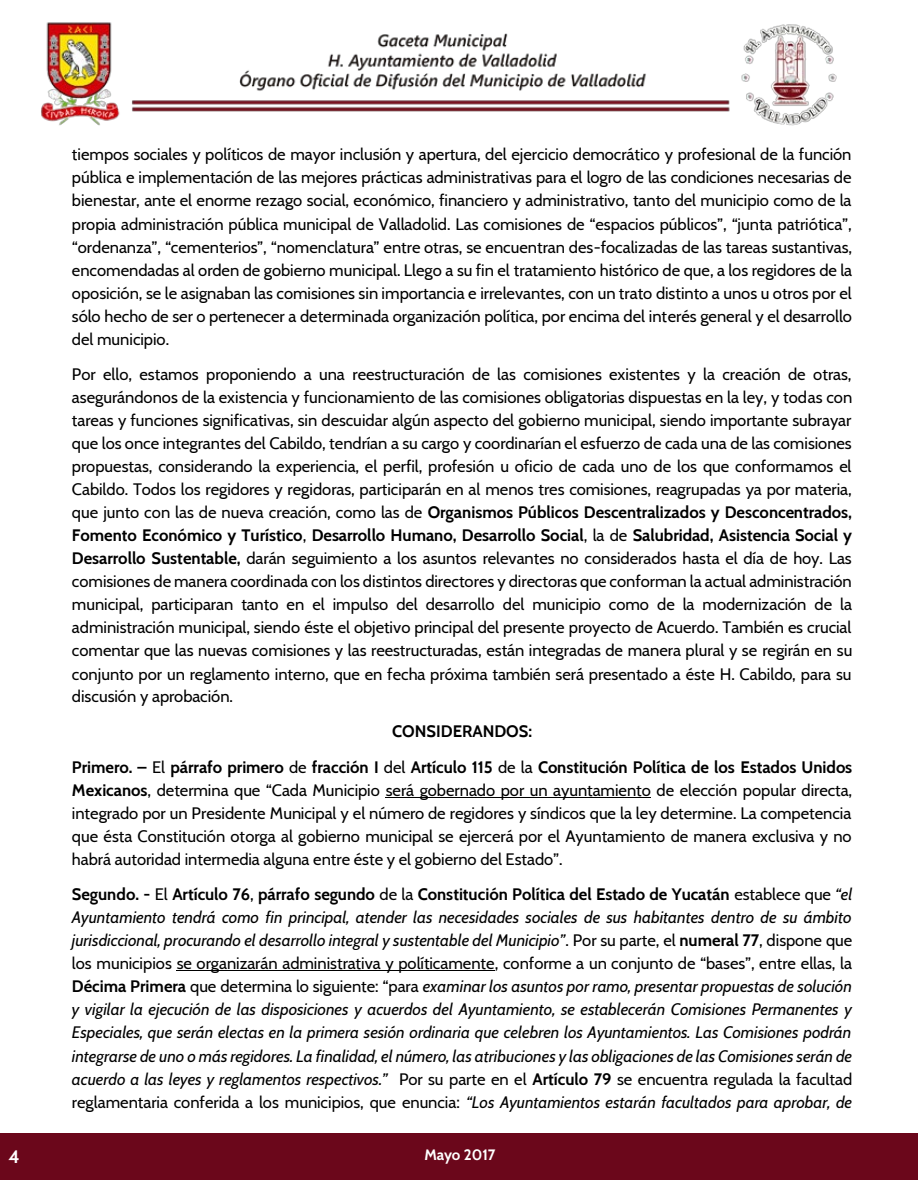
<style>
.page{position:relative;width:918px;height:1188px;background:#fff}
.page>*{position:absolute;margin:0;border:0;box-sizing:border-box;transform-origin:0 0}
.t1{font:700 18px "Cabin";color:#fff}
.t2{font:16.5px/23.1px "Cabin";color:#000;text-align:justify}
.t3{font:italic 16.5px/23.1px "Cabin";color:#000;text-align:justify}
.t4{font:700 16.5px/35.2px "Cabin";color:#000;text-align:center}
.t5{font:700 15px "Cabin";letter-spacing:-.005em;color:#fff}
.s1{font-weight:700}
.s2{font-weight:400}
.s3{font-weight:700;font-style:normal}
.s4{font-style:normal}
</style>
<div class="page">
<div style="left:1px;top:1134px;width:917px;height:46px;background:#6b071b"></div>
<img style="left:41px;top:22px;width:796px;height:104px">
<hr style="left:386px;top:797px;width:265px;height:1px;background:#000">
<hr style="left:177px;top:971px;width:318px;height:1px;background:#000">
<p class="t2" style="left:72px;top:142px;width:782px">tiempos sociales y políticos de mayor inclusión y apertura, del ejercicio democrático y profesional de la función pública e implementación de las mejores prácticas administrativas para el logro de las condiciones necesarias de bienestar, ante el enorme rezago social, económico, financiero y administrativo, tanto del municipio como de la propia administración pública municipal de Valladolid. Las comisiones de “espacios públicos”, “junta patriótica”, “ordenanza”, “cementerios”, “nomenclatura” entre otras, se encuentran des-focalizadas de las tareas sustantivas, encomendadas al orden de gobierno municipal. Llego a su fin el tratamiento histórico de que, a los regidores de la oposición, se le asignaban las comisiones sin importancia e irrelevantes, con un trato distinto a unos u otros por el sólo hecho de ser o pertenecer a determinada organización política, por encima del interés general y el desarrollo del municipio.</p>
<p class="t2" style="left:72px;top:361px;width:782px">Por ello, estamos proponiendo a una reestructuración de las comisiones existentes y la creación de otras, asegurándonos de la existencia y funcionamiento de las comisiones obligatorias dispuestas en la ley, y todas con tareas y funciones significativas, sin descuidar algún aspecto del gobierno municipal, siendo importante subrayar que los once integrantes del Cabildo, tendrían a su cargo y coordinarían el esfuerzo de cada una de las comisiones propuestas, considerando la experiencia, el perfil, profesión u oficio de cada uno de los que conformamos el Cabildo. Todos los regidores y regidoras, participarán en al menos tres comisiones, reagrupadas ya por materia, que junto con las de nueva creación, como las de <span class="s1">Organismos Públicos Descentralizados y Desconcentrados, Fomento Económico y Turístico</span>, <span class="s1">Desarrollo Humano, Desarrollo Social</span>, la de <span class="s1">Salubridad, Asistencia Social y Desarrollo Sustentable,</span> darán seguimiento a los asuntos relevantes no considerados hasta el día de hoy. Las comisiones de manera coordinada con los distintos directores y directoras que conforman la actual administración municipal, participaran tanto en el impulso del desarrollo del municipio como de la modernización de la administración municipal, siendo éste el objetivo principal del presente proyecto de Acuerdo. También es crucial comentar que las nuevas comisiones y las reestructuradas, están integradas de manera plural y se regirán en su conjunto por un reglamento interno, que en fecha próxima también será presentado a éste H. Cabildo, para su discusión y aprobación.</p>
<p class="t4" style="left:72px;top:713px;width:782px">CONSIDERANDOS:<br>Primero. – <span class="s2">El</span> párrafo primero <span class="s2">de</span> fracción I <span class="s2">del</span> Artículo 115 <span class="s2">de la</span> Constitución Política de los Estados Unidos</p>
<p class="t2" style="left:72px;top:777px;width:782px"><span class="s1">Mexicanos</span>, determina que “Cada Municipio será gobernado por un ayuntamiento de elección popular directa, integrado por un Presidente Municipal y el número de regidores y síndicos que la ley determine. La competencia que ésta Constitución otorga al gobierno municipal se ejercerá por el Ayuntamiento de manera exclusiva y no habrá autoridad intermedia alguna entre éste y el gobierno del Estado”.</p>
<p class="t3" style="left:72px;top:881px;width:782px"><span class="s3">Segundo. -</span> <span class="s4">El</span> <span class="s3">Artículo 76</span><span class="s4">,</span> <span class="s3">párrafo segundo</span> <span class="s4">de la</span> <span class="s3">Constitución Política del Estado de Yucatán</span> <span class="s4">establece que</span> “el Ayuntamiento tendrá como fin principal, atender las necesidades sociales de sus habitantes dentro de su ámbito jurisdiccional, procurando el desarrollo integral y sustentable del Municipio”<span class="s4">. Por su parte, el</span> <span class="s3">numeral 77</span><span class="s4">, dispone que los municipios se organizarán administrativa y políticamente, conforme a un conjunto de “bases”, entre ellas, la </span><span class="s3">Décima Primera</span> <span class="s4">que determina lo siguiente: “para</span> examinar los asuntos por ramo, presentar propuestas de solución y vigilar la ejecución de las disposiciones y acuerdos del Ayuntamiento, se establecerán Comisiones Permanentes y Especiales, que serán electas en la primera sesión ordinaria que celebren los Ayuntamientos. Las Comisiones podrán integrarse de uno o más regidores. La finalidad, el número, las atribuciones y las obligaciones de las Comisiones serán de acuerdo a las leyes y reglamentos respectivos.” <span class="s4">Por su parte en el</span> <span class="s3">Artículo 79</span> <span class="s4">se encuentra regulada la facultad reglamentaria conferida a los municipios, que enuncia:</span> “Los Ayuntamientos estarán facultados para aprobar, de</p>
<p class="t1" style="left:9px;top:1143px;width:13px">4</p>
<p class="t5" style="left:425px;top:1143px;width:73px">Mayo 2017</p>
</div>
